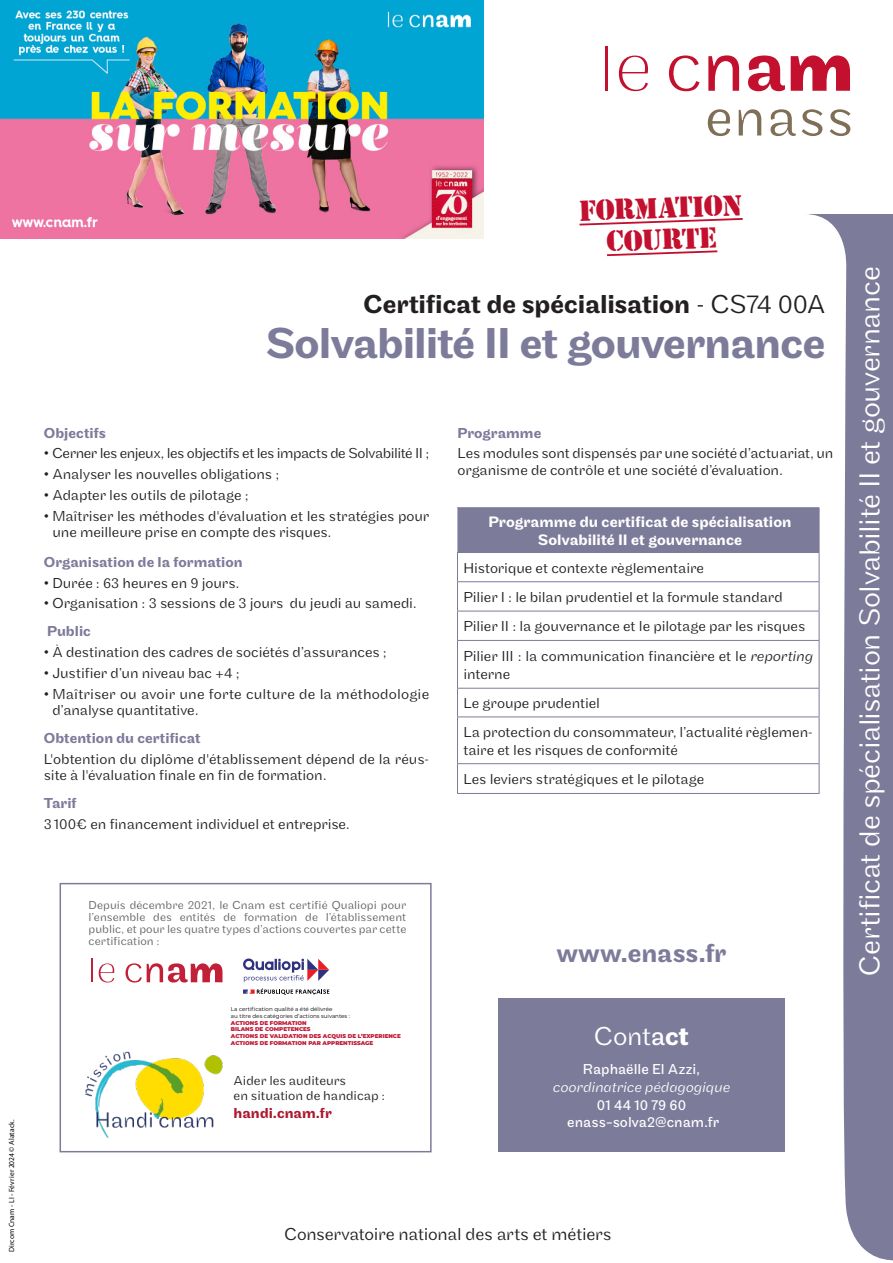
<style>
.page{position:relative;width:893px;height:1263px;background:#fff}
.page>*{position:absolute;margin:0;border:0;box-sizing:border-box;transform-origin:0 0}
.en_tete{font:500 45px "Maple";letter-spacing:-.02em;color:#7d7b9a}
.t1{font:300 30px "Maple";letter-spacing:-.015em;color:#fff}
.t2{font:30px "Stencil";color:#c3102e}
.en_tete-2{font:500 27px "Maple";letter-spacing:-.005em;color:#231f20}
.t3{font:500 27px "Maple";color:#7d7b9a}
.titre{font:300 27px "Maple";color:#fff}
.Texte_courant{font:300 18px "Maple";letter-spacing:-.01em;color:#231f20}
.t4{font:500 15.75px "Maple";color:#fff}
.texte{font:300 15px/16.5px "Maple";letter-spacing:-.005em;color:#231f20}
.texte-2{font:500 15px "Maple";letter-spacing:.005em;color:#7d7b9a}
.texte-3{font:300 15px "Maple";letter-spacing:-.025em;color:#231f20}
.texte-4{font:15px "Maple";color:#fff}
.texte-5{font:italic 300 15px "Maple";color:#fff}
.Texte_courant-2{font:500 15px "Maple";color:#ad1730}
.Texte_courant-3{font:300 13.5px "Maple";color:#231f20}
.t5{font:300 12px/12px "Maple";letter-spacing:.01em;color:#636366;text-align:justify}
.t6{font:7.5px "Myriad Pro";letter-spacing:.015em;color:#000}
.t7{font:900 5.55px/6.8px "Montserrat";color:#c21f39}
.s1{font-weight:300}
.s2{font-weight:400;color:#000001}
.s3{font-style:italic}
.s4{font-weight:400}
.s5{font-weight:500}
.s6{font-weight:700}
</style>
<div class="page">
<svg style="left:804px;top:214px;width:89px;height:1047px;fill:#7d7b9a"></svg>
<div style="left:0;top:293px;width:826px;height:77px;background:#fff"></div>
<div style="left:457px;top:508px;width:362px;height:44px;background:#7d7b9a"></div>
<svg style="left:457px;top:553px;width:1px;height:87px"></svg>
<hr style="left:457px;top:641px;width:1px;height:47px;background:#7d7b9a">
<svg style="left:457px;top:689px;width:1px;height:27px"></svg>
<hr style="left:457px;top:717px;width:1px;height:46px;background:#7d7b9a">
<svg style="left:457px;top:764px;width:1px;height:29px"></svg>
<hr style="left:457px;top:581px;width:362px;height:1px;background:#7d7b9a">
<hr style="left:457px;top:611px;width:362px;height:1px;background:#7d7b9a">
<svg style="left:819px;top:553px;width:1px;height:87px"></svg>
<hr style="left:457px;top:640px;width:362px;height:1px;background:#7d7b9a">
<hr style="left:819px;top:641px;width:1px;height:47px;background:#7d7b9a">
<hr style="left:457px;top:688px;width:362px;height:1px;background:#7d7b9a">
<svg style="left:819px;top:689px;width:1px;height:27px"></svg>
<hr style="left:457px;top:716px;width:362px;height:1px;background:#7d7b9a">
<hr style="left:819px;top:717px;width:1px;height:46px;background:#7d7b9a">
<hr style="left:457px;top:763px;width:362px;height:1px;background:#7d7b9a">
<svg style="left:819px;top:764px;width:1px;height:29px"></svg>
<hr style="left:457px;top:793px;width:362px;height:1px;background:#7d7b9a">
<hr style="left:457px;top:507px;width:362px;height:1px;background:#7d7b9a">
<hr style="left:819px;top:508px;width:1px;height:44px;background:#7d7b9a">
<hr style="left:457px;top:552px;width:362px;height:1px;background:#7d7b9a">
<hr style="left:457px;top:508px;width:1px;height:44px;background:#b3b2c6">
<div style="left:498px;top:998px;width:287px;height:154px;background:#7d7b9a"></div>
<svg style="left:579px;top:218px;width:164px;height:8px"></svg>
<svg style="left:607px;top:250px;width:111px;height:7px"></svg>
<img style="left:0;top:0;width:484px;height:239px">
<svg style="left:619px;top:56px;width:29px;height:35px"></svg>
<hr style="left:605px;top:46px;width:3px;height:45px;background:#c3102e">
<svg style="left:669px;top:55px;width:30px;height:36px"></svg>
<svg style="left:708px;top:55px;width:31px;height:36px"></svg>
<svg style="left:791px;top:55px;width:59px;height:36px"></svg>
<svg style="left:748px;top:56px;width:37px;height:35px"></svg>
<svg style="left:708px;top:109px;width:22px;height:27px"></svg>
<svg style="left:739px;top:109px;width:22px;height:27px"></svg>
<svg style="left:771px;top:109px;width:25px;height:27px"></svg>
<svg style="left:802px;top:109px;width:20px;height:27px"></svg>
<svg style="left:830px;top:109px;width:20px;height:27px"></svg>
<div style="left:60px;top:883px;width:372px;height:269px;border:2px solid #7d7b9a"></div>
<svg style="left:99px;top:963px;width:15px;height:19px"></svg>
<hr style="left:91px;top:958px;width:2px;height:24px;background:#c21f39">
<svg style="left:125px;top:963px;width:97px;height:19px"></svg>
<svg style="left:243px;top:958px;width:86px;height:24px"></svg>
<svg style="left:243px;top:988px;width:86px;height:7px"></svg>
<img style="left:85px;top:1051px;width:137px;height:87px">
<p class="t6" style="left:7px;top:1252px;width:134px;rotate:-90deg">Dircom Cnam - LI - Février 2024 © Alatack.</p>
<p class="t2" style="left:578px;top:193px;width:165px;rotate:-2deg">Formation</p>
<p class="t2" style="left:606px;top:224px;width:112px;rotate:-2deg">courte</p>
<p class="en_tete-2" style="left:363px;top:289px;width:464px">Certificat de spécialisation <span class="s1">- CS74 00A</span></p>
<p class="en_tete" style="left:265px;top:318px;width:562px">Solvabilité II et gouvernance</p>
<p class="texte-2" style="left:44px;top:424px;width:64px">Objectifs</p>
<p class="texte-3" style="left:44px;top:445px;width:387px">• Cerner les enjeux, les objectifs et les impacts de Solvabilité II ;</p>
<p class="texte" style="left:44px;top:466px;width:237px">• Analyser les nouvelles obligations ;</p>
<p class="texte" style="left:44px;top:487px;width:206px">• Adapter les outils de pilotage ;</p>
<p class="texte" style="left:52px;top:507px;width:378px;text-indent:-9px">• Maîtriser les méthodes d'évaluation et les stratégies pour une meilleure prise en compte des risques.</p>
<p class="texte-2" style="left:44px;top:553px;width:200px">Organisation de la formation</p>
<p class="texte" style="left:44px;top:574px;width:197px">• Durée : 63 heures en 9 jours.</p>
<p class="texte" style="left:44px;top:595px;width:374px">• Organisation : 3 sessions de 3 jours du jeudi au samedi.</p>
<p class="texte-2" style="left:47px;top:623px;width:45px">Public</p>
<p class="texte" style="left:44px;top:644px;width:344px">• À destination des cadres de sociétés d’assurances ;</p>
<p class="texte" style="left:44px;top:665px;width:197px">• Justifier d’un niveau bac +4 ;</p>
<p class="texte" style="left:52px;top:685px;width:378px;text-indent:-9px">• Maîtriser ou avoir une forte culture de la méthodologie d’analyse quantitative.</p>
<p class="texte-2" style="left:44px;top:729px;width:158px">Obtention du certificat</p>
<p class="texte" style="left:44px;top:751px;width:387px">L'obtention du diplôme d'établissement dépend de la réus&shy;site à l'évaluation finale en fin de formation.</p>
<p class="texte-2" style="left:44px;top:795px;width:34px">Tarif</p>
<p class="texte" style="left:44px;top:816px;width:308px">3100€ en financement individuel et entreprise.</p>
<p class="t5" style="left:89px;top:899px;width:319px">Depuis décembre 2021, le Cnam est certifié Qualiopi pour l’ensemble des entités de formation de l’établissement public, et pour les quatre types d’actions couvertes par cette certification :</p>
<p class="t7" style="left:231px;top:1006px;width:171px"><span class="s2">La certification qualité a été délivrée<br>au titre des catégories d’actions suivantes :<br></span>ACTIONS DE FORMATION<br>BILANS DE COMPETENCES<br>ACTIONS DE VALIDATION DES ACQUIS DE L’EXPERIENCE ACTIONS DE FORMATION PAR APPRENTISSAGE</p>
<p class="Texte_courant-3" style="left:234px;top:1073px;width:114px">Aider les auditeurs</p>
<p class="Texte_courant-3" style="left:234px;top:1088px;width:153px">en situation de handicap :</p>
<p class="Texte_courant-2" style="left:234px;top:1104px;width:100px">handi.cnam.fr</p>
<p class="texte-2" style="left:457px;top:424px;width:85px">Programme</p>
<p class="texte" style="left:457px;top:445px;width:377px">Les modules sont dispensés par une société d’actuariat, un organisme de contrôle et une société d’évaluation.</p>
<p class="t4" style="left:488px;top:512px;width:305px">Programme du certificat de spécialisation</p>
<p class="t4" style="left:538px;top:531px;width:206px">Solvabilité II et gouvernance</p>
<p class="texte" style="left:463px;top:560px;width:242px">Historique et contexte règlementaire</p>
<p class="texte" style="left:463px;top:589px;width:321px">Pilier I : le bilan prudentiel et la formule standard</p>
<p class="texte" style="left:463px;top:618px;width:343px">Pilier II : la gouvernance et le pilotage par les risques</p>
<p class="texte" style="left:463px;top:647px;width:351px;line-height:18px">Pilier III : la communication financière et le <span class="s3">reporting </span>interne</p>
<p class="texte" style="left:463px;top:695px;width:138px">Le groupe prudentiel</p>
<p class="texte" style="left:463px;top:723px;width:351px;line-height:18px">La protection du consommateur, l’actualité règlemen&shy;taire et les risques de conformité</p>
<p class="texte" style="left:463px;top:771px;width:242px">Les leviers stratégiques et le pilotage</p>
<p class="t3" style="left:557px;top:938px;width:171px">www.enass.fr</p>
<p class="titre" style="left:594px;top:1020px;width:96px">Cont<span class="s4">a</span><span class="s5">c</span><span class="s6">t</span></p>
<p class="texte-4" style="left:583px;top:1061px;width:119px">Raphaëlle El Azzi,</p>
<p class="texte-5" style="left:553px;top:1078px;width:179px">coordinatrice pédagogique</p>
<p class="texte-4" style="left:597px;top:1096px;width:91px">01 44 10 79 60</p>
<p class="texte-4" style="left:567px;top:1113px;width:153px">enass-solva2@cnam.fr</p>
<p class="t1" style="left:852px;top:976px;width:711px;rotate:-90deg">Certificat de spécialisation Solvabilité II et gouvernance</p>
<p class="Texte_courant" style="left:284px;top:1224px;width:329px">Conservatoire national des arts et métiers</p>
</div>
